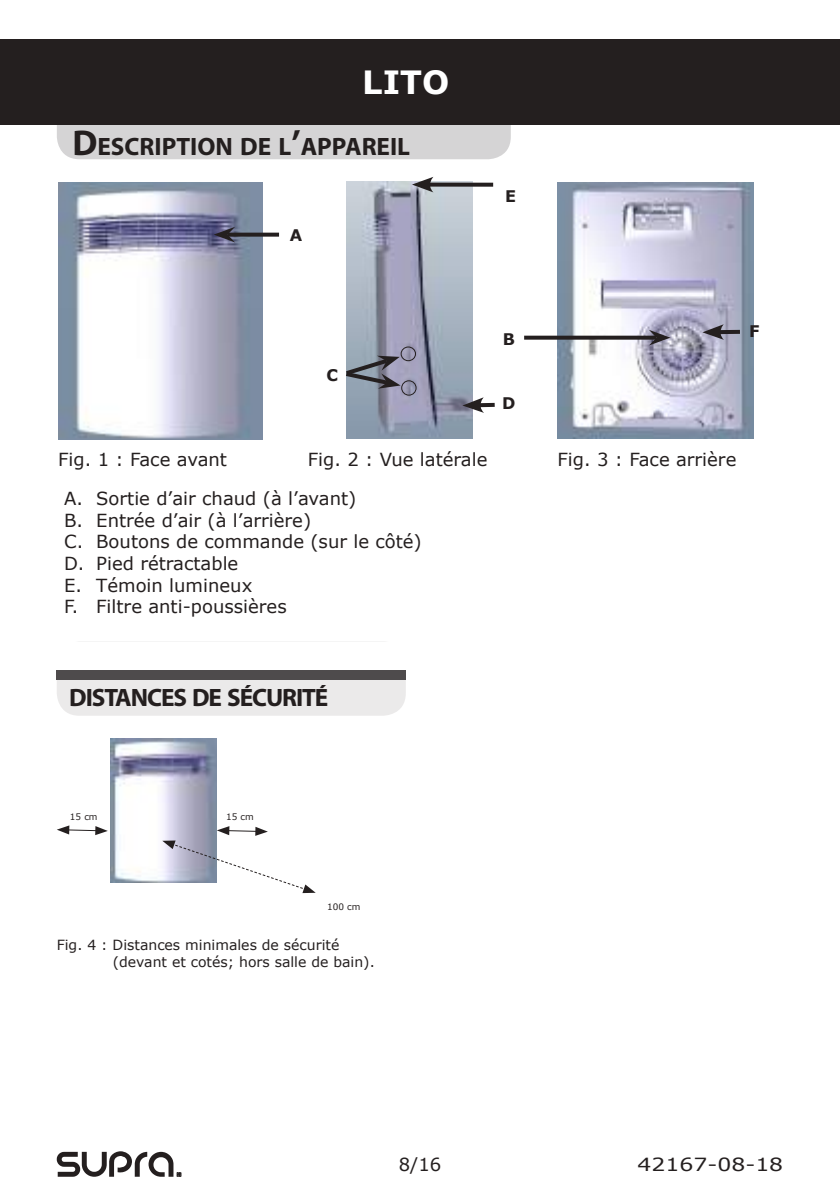
<style>
.page{position:relative;width:840px;height:1191px;background:#fff}
.page>*{position:absolute;margin:0;border:0;box-sizing:border-box;transform-origin:0 0}
.t1{font:700 32px "Verdana";color:#fff}
.t2{font:700 25.2px "Myriad Pro";color:#241f1f}
.t3{font:700 25.2px "Myriad Pro";letter-spacing:-.045em;color:#241f1f}
.t4{font:18.2px "Verdana";color:#241f1f;scale:1.21 1}
.t5{font:18px/21.6px "Verdana";color:#241f1f}
.t6{font:700 16px "Verdana";color:#241f1f}
.t7{font:14px/16.8px "Verdana";color:#241f1f}
.t8{font:8.8px "Verdana";color:#241f1f}
.s1{font-size:36px}
</style>
<div class="page">
<img style="left:346px;top:181px;width:126px;height:257px">
<div style="left:57px;top:85px;width:453px;height:74px;background:#d5d4d5;border-radius:23px"></div>
<svg style="left:433px;top:183px;width:60px;height:4px"></svg>
<svg style="left:412px;top:177px;width:21px;height:15px"></svg>
<img style="left:557px;top:182px;width:195px;height:256px">
<svg style="left:346px;top:356px;width:54px;height:33px;background:#737885"></svg>
<div style="left:400px;top:346px;width:15px;height:15px;border:1px solid #241f1f;border-radius:50%"></div>
<div style="left:401px;top:380px;width:15px;height:15px;border:1px solid #241f1f;border-radius:50%"></div>
<hr style="left:476px;top:403px;width:18px;height:4px;background:#241f1f">
<svg style="left:462px;top:397px;width:22px;height:16px"></svg>
<img style="left:58px;top:182px;width:205px;height:257px">
<svg style="left:235px;top:233px;width:44px;height:4px"></svg>
<svg style="left:213px;top:227px;width:22px;height:15px"></svg>
<svg style="left:524px;top:336px;width:124px;height:4px"></svg>
<svg style="left:648px;top:330px;width:22px;height:15px"></svg>
<hr style="left:715px;top:330px;width:24px;height:4px;background:#241f1f">
<svg style="left:702px;top:324px;width:21px;height:16px"></svg>
<div style="left:57px;top:641px;width:348px;height:74px;background:#ebeaea;border-radius:23px"></div>
<div style="left:57px;top:670px;width:348px;height:9px;background:#4e4b4c"></div>
<div style="left:57px;top:642px;width:348px;height:27px;background:#fff"></div>
<svg style="left:57px;top:825px;width:51px;height:10px"></svg>
<img style="left:110px;top:738px;width:107px;height:144px">
<svg style="left:162px;top:826px;width:153px;height:67px"></svg>
<div style="left:0;top:40px;width:839px;height:85px;background:#241f1f"></div>
<hr style="left:839px;top:40px;width:1px;height:85px;background:#241f1f">
<svg style="left:57px;top:1151px;width:124px;height:25px"></svg>
<h1 class="t1" style="left:362px;top:61px;width:88px">LITO</h1>
<h2 class="t2" style="left:72px;top:130px;width:339px"><span class="s1">D</span>ESCRIPTION DE L<span class="s1">’</span>APPAREIL</h2>
<p class="t6" style="left:289px;top:224px;width:14px">A</p>
<p class="t6" style="left:505px;top:186px;width:12px">E</p>
<p class="t6" style="left:326px;top:365px;width:13px">C</p>
<p class="t6" style="left:502px;top:329px;width:14px">B</p>
<p class="t6" style="left:502px;top:393px;width:15px">D</p>
<p class="t6" style="left:748px;top:321px;width:12px">F</p>
<p class="t5" style="left:58px;top:449px;width:170px">Fig. 1 : Face avant</p>
<p class="t5" style="left:308px;top:449px;width:181px">Fig. 2 : Vue latérale</p>
<p class="t5" style="left:557px;top:449px;width:180px">Fig. 3 : Face arrière</p>
<p class="t5" style="left:64px;top:488px;width:359px">A. Sortie d’air chaud (à l’avant)<br>B. Entrée d’air (à l’arrière)<br>C. Boutons de commande (sur le côté)<br>D. Pied rétractable<br>E. Témoin lumineux<br>F. Filtre anti-poussières</p>
<h2 class="t3" style="left:69px;top:680px;width:260px">DISTANCES DE SÉCURITÉ</h2>
<p class="t8" style="left:70px;top:811px;width:29px">15 cm</p>
<p class="t8" style="left:226px;top:811px;width:29px">15 cm</p>
<p class="t8" style="left:327px;top:900px;width:35px">100 cm</p>
<p class="t7" style="left:113px;top:936px;width:263px;text-indent:-56px">Fig. 4 : Distances minimales de sécurité (devant et cotés; hors salle de bain).</p>
<p class="t5" style="left:398px;top:1153px;width:44px">8/16</p>
<p class="t4" style="left:637px;top:1152px;width:122px">42167-08-18</p>
</div>
